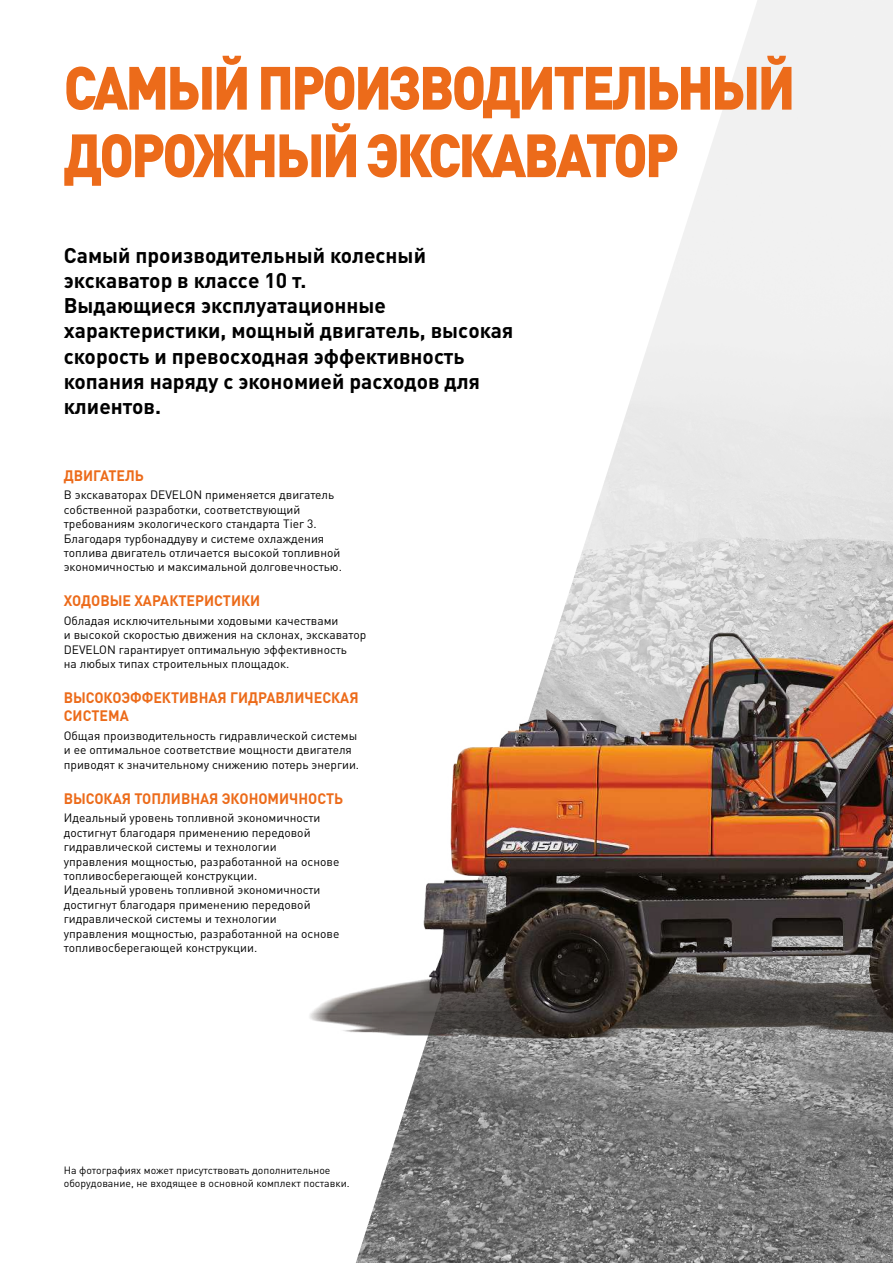
<style>
.page{position:relative;width:893px;height:1263px;background:#fff}
.page>*{position:absolute;margin:0;border:0;box-sizing:border-box;transform-origin:0 0}
.t1{font:900 60px/67.5px "DIN Pro";letter-spacing:-.05em;color:#ec6b1a;scale:.9 1}
.t2{font:700 21px/25.2px "DIN Pro";color:#000}
.t3{font:700 15px/18px "DIN Pro";color:#ec6b1a;scale:.95 1}
.t4{font:12px/14.4px "DIN Pro";color:#000}
.t5{font:10.5px/12.6px "DIN Pro";color:#000}
</style>
<div class="page">
<img style="left:356px;top:0;width:537px;height:1263px">
<img style="left:310px;top:331px;width:583px;height:790px">
<h1 class="t1" style="left:64px;top:52px;width:814px">САМЫЙ ПРОИЗВОДИТЕЛЬНЫЙ<br>ДОРОЖНЫЙ ЭКСКАВАТОР</h1>
<h2 class="t2" style="left:64px;top:242px;width:451px">Самый производительный колесный экскаватор в классе 10 т.<br>Выдающиеся эксплуатационные характеристики, мощный двигатель, высокая скорость и превосходная эффективность копания наряду с экономией расходов для клиентов.</h2>
<p class="t3" style="left:64px;top:466px;width:86px">ДВИГАТЕЛЬ</p>
<p class="t4" style="left:64px;top:487px;width:280px">В экскаваторах DEVELON применяется двигатель собственной разработки, соответствующий требованиям экологического стандарта Tier 3.<br>Благодаря турбонаддуву и системе охлаждения топлива двигатель отличается высокой топливной экономичностью и максимальной долговечностью.</p>
<p class="t3" style="left:64px;top:591px;width:208px">ХОДОВЫЕ ХАРАКТЕРИСТИКИ</p>
<p class="t4" style="left:64px;top:613px;width:304px">Обладая исключительными ходовыми качествами<br>и высокой скоростью движения на склонах, экскаватор DEVELON гарантирует оптимальную эффективность<br>на любых типах строительных площадок.</p>
<p class="t3" style="left:64px;top:688px;width:312px">ВЫСОКОЭФФЕКТИВНАЯ ГИДРАВЛИЧЕСКАЯ<br>СИСТЕМА</p>
<p class="t4" style="left:64px;top:728px;width:297px">Общая производительность гидравлической системы и ее оптимальное соответствие мощности двигателя приводят к значительному снижению потерь энергии.</p>
<p class="t3" style="left:64px;top:789px;width:296px">ВЫСОКАЯ ТОПЛИВНАЯ ЭКОНОМИЧНОСТЬ</p>
<p class="t4" style="left:64px;top:810px;width:277px">Идеальный уровень топливной экономичности достигнут благодаря применению передовой гидравлической системы и технологии управления мощностью, разработанной на основе топливосберегающей конструкции.<br>Идеальный уровень топливной экономичности достигнут благодаря применению передовой гидравлической системы и технологии управления мощностью, разработанной на основе топливосберегающей конструкции.</p>
<p class="t5" style="left:64px;top:1164px;width:287px">На фотографиях может присутствовать дополнительное оборудование, не входящее в основной комплект поставки.</p>
</div>
